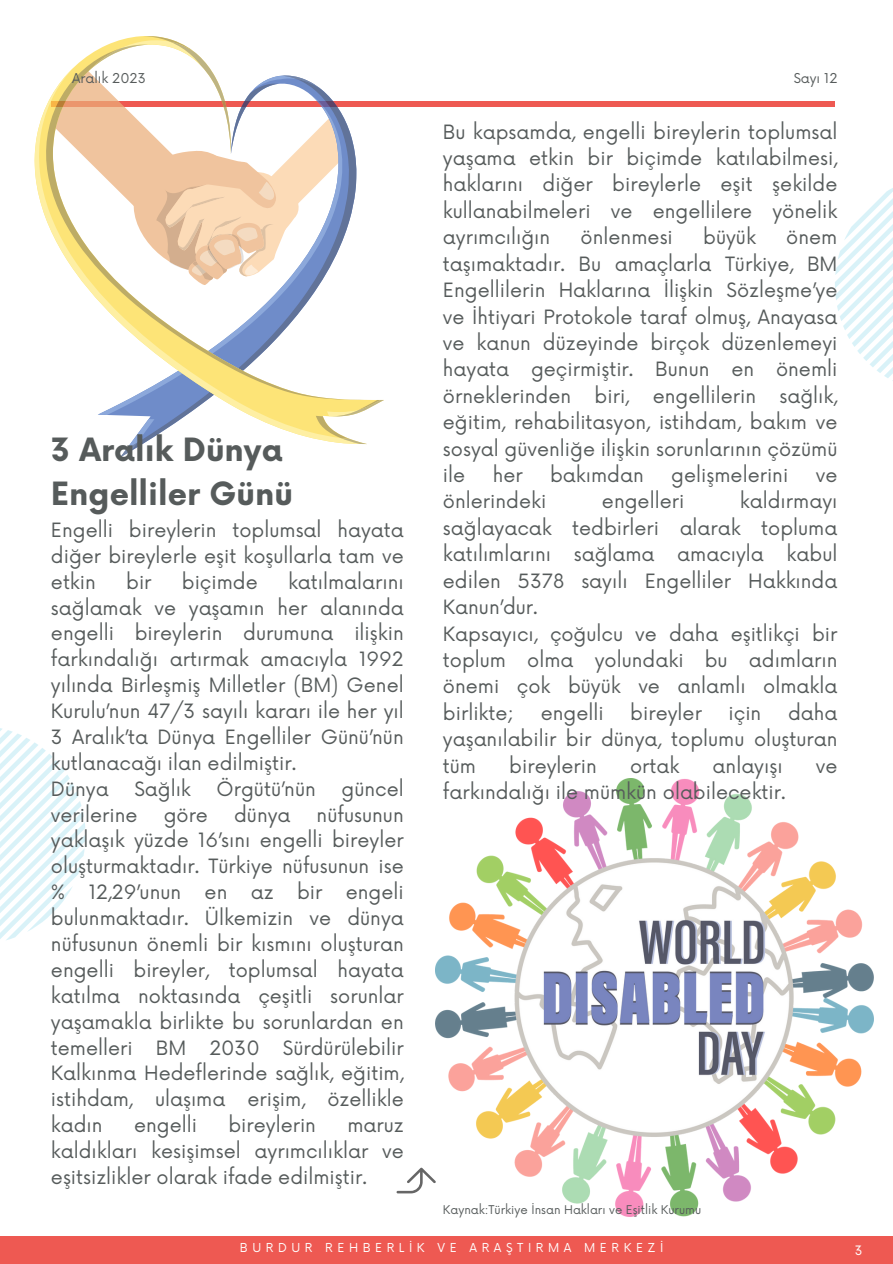
<style>
.page{position:relative;width:893px;height:1264px;background:#fff}
.page>*{position:absolute;margin:0;border:0;box-sizing:border-box;transform-origin:0 0}
.t1{font:700 31.2px/43.8px "Now";color:#565b5b}
.t2{font:19.2px/25.8px "Now";color:#565b5b;text-align:justify}
.t3{font:13.2px "Now";color:#565b5b}
.t4{font:12.6px "Now";color:#fff}
.t5{font:12px "Now";letter-spacing:.38em;color:#fff}
.t6{font:11.7px "Now";color:#565b5b}
</style>
<div class="page">
<div style="left:0;top:1236px;width:892px;height:27px;background:#ee5952"></div>
<div style="left:51px;top:102px;width:783px;height:5px;background:#ee5952"></div>
<svg style="left:835px;top:188px;width:57px;height:190px"></svg>
<svg style="left:0;top:728px;width:85px;height:212px"></svg>
<svg style="left:120px;top:444px;width:23px;height:13px"></svg>
<svg style="left:35px;top:111px;width:281px;height:333px"></svg>
<svg style="left:44px;top:101px;width:330px;height:299px"></svg>
<svg style="left:44px;top:36px;width:312px;height:335px"></svg>
<svg style="left:316px;top:400px;width:68px;height:44px"></svg>
<svg style="left:397px;top:1167px;width:39px;height:26px"></svg>
<img style="left:436px;top:778px;width:437px;height:438px">
<p class="t3" style="left:72px;top:71px;width:75px">Aralık 2023</p>
<p class="t3" style="left:793px;top:71px;width:45px">Sayı 12</p>
<p class="t2" style="left:443px;top:119px;width:396px;line-height:26.4px">Bu kapsamda, engelli bi reyleri n toplumsal yaşama etki n bi r biçi mde katılabi lmesi, haklarını diğer bi reylerle eşit şeki lde kullanabi lmeleri ve engelli lere yöneli k ayrımcılığın</p>
<p class="t2" style="left:580px;top:225px;width:90px">önlenmesi</p>
<p class="t2" style="left:703px;top:225px;width:54px">büyük</p>
<p class="t2" style="left:443px;top:225px;width:396px;line-height:26.4px;text-align:left;text-indent:343px">önem taşımaktadır. Bu amaçlarla Türkiye, BM Engelli leri n Haklarına İlişki n Sözleşme’ye ve İhtiyari Protokole taraf olmuş, Anayasa ve kanun düzeyi nde bi rçok düzenlemeyi hayata geçi rmişti r. Bunun en önemli örneklerinden biri, engellilerin sağlık, eğiti m, rehabi litasyon, isti hdam, bakım ve sosyal güvenliğe ilişkin sorunlarının çözümü ile</p>
<p class="t1" style="left:51px;top:430px;width:243px">3 Aralık Dünya<br>Engelliler Günü</p>
<p class="t2" style="left:51px;top:518px;width:354px">Engelli bi reyleri n toplumsal hayata diğer bi reylerle eşit koşullarla tam ve etki n</p>
<p class="t2" style="left:492px;top:463px;width:32px">her</p>
<p class="t2" style="left:550px;top:463px;width:95px">bakımdan</p>
<p class="t2" style="left:671px;top:463px;width:115px">gelişmeleri ni</p>
<p class="t2" style="left:815px;top:463px;width:23px">ve</p>
<p class="t2" style="left:443px;top:489px;width:102px">önlerindeki</p>
<p class="t2" style="left:602px;top:489px;width:81px">engelleri</p>
<p class="t2" style="left:443px;top:489px;width:396px;line-height:26.4px;text-indent:297px">kaldırmayı sağlayacak tedbi rleri alarak topluma katılımlarını sağlama amacıyla kabul edilen 5378 sayılı Engelliler Hakkında Kanun’dur.</p>
<p class="t2" style="left:443px;top:621px;width:396px;line-height:26.4px">Kapsayıcı, çoğulcu ve daha eşitli kçi bi r toplum olma yolundaki</p>
<p class="t2" style="left:51px;top:569px;width:354px;text-indent:237px">katılmalarını sağlamak ve yaşamın her alanında engelli bireylerin durumuna ilişkin farkındalığı artırmak amacıyla 1992 yılında Birleşmiş Milletler (BM) Genel Kurulu’nun 47/3 sayılı kararı i le her yıl 3 Aralık’ta Dünya Engelliler Günü’nün kutlanacağı i lan edi lmişti r.</p>
<p class="t2" style="left:51px;top:776px;width:59px">Dünya</p>
<p class="t2" style="left:134px;top:776px;width:58px">Sağlık</p>
<p class="t2" style="left:217px;top:776px;width:101px">Örgütü’nün</p>
<p class="t2" style="left:341px;top:776px;width:64px">güncel</p>
<p class="t2" style="left:51px;top:802px;width:88px">veri leri ne</p>
<p class="t2" style="left:164px;top:802px;width:46px">göre</p>
<p class="t2" style="left:234px;top:802px;width:58px">dünya</p>
<p class="t2" style="left:126px;top:569px;width:27px">bir</p>
<p class="t2" style="left:182px;top:569px;width:77px">biçi mde</p>
<p class="t2" style="left:443px;top:647px;width:396px;line-height:26.4px;text-indent:262px">bu adımların önemi çok büyük ve anlamlı olmakla bi rli kte;</p>
<p class="t2" style="left:443px;top:700px;width:396px;line-height:26.4px;text-indent:345px">daha yaşanılabilir bir dünya, toplumu oluşturan tüm</p>
<p class="t2" style="left:540px;top:701px;width:61px">engelli</p>
<p class="t2" style="left:630px;top:701px;width:73px">bi reyler</p>
<p class="t2" style="left:728px;top:701px;width:34px">için</p>
<p class="t2" style="left:509px;top:753px;width:89px">bi reyleri n</p>
<p class="t2" style="left:630px;top:753px;width:51px">ortak</p>
<p class="t2" style="left:712px;top:753px;width:71px">anlayışı</p>
<p class="t2" style="left:815px;top:753px;width:23px">ve</p>
<p class="t2" style="left:443px;top:780px;width:344px">farkındalığı ile mümkün olabilecektir.</p>
<p class="t2" style="left:51px;top:802px;width:354px;text-align:left;text-indent:266px">nüfusunun yaklaşık yüzde 16’sını engelli bi reyler oluşturmaktadır. Türkiye nüfusunun ise % 12,29’unun en az bir engeli bulunmaktadır. Ülkemizin ve dünya nüfusunun önemli bir kısmını oluşturan engelli bi reyler, toplumsal hayata katılma noktasında çeşitli sorunlar yaşamakla bi rli kte bu sorunlardan en temelleri</p>
<p class="t2" style="left:51px;top:1035px;width:354px;text-indent:105px">BM 2030 Sürdürülebilir Kalkınma Hedefleri nde sağlık, eğiti m, isti hdam, ulaşıma erişi m, özelli kle kadın</p>
<p class="t2" style="left:134px;top:1113px;width:61px">engelli</p>
<p class="t2" style="left:228px;top:1113px;width:89px">bi reyleri n</p>
<p class="t2" style="left:51px;top:1113px;width:354px;text-indent:296px">maruz kaldıkları kesişi msel ayrımcılıklar ve eşitsizli kler olarak ifade edi lmişti r.</p>
<p class="t6" style="left:443px;top:1203px;width:260px">Kaynak:Türkiye İnsan Hakları ve Eşitli k Kurumu</p>
<p class="t5" style="left:240px;top:1240px;width:425px">BURDUR REHBERLİK VE ARAŞTIRMA MERKEZİ</p>
<p class="t4" style="left:854px;top:1242px;width:9px">3</p>
</div>
